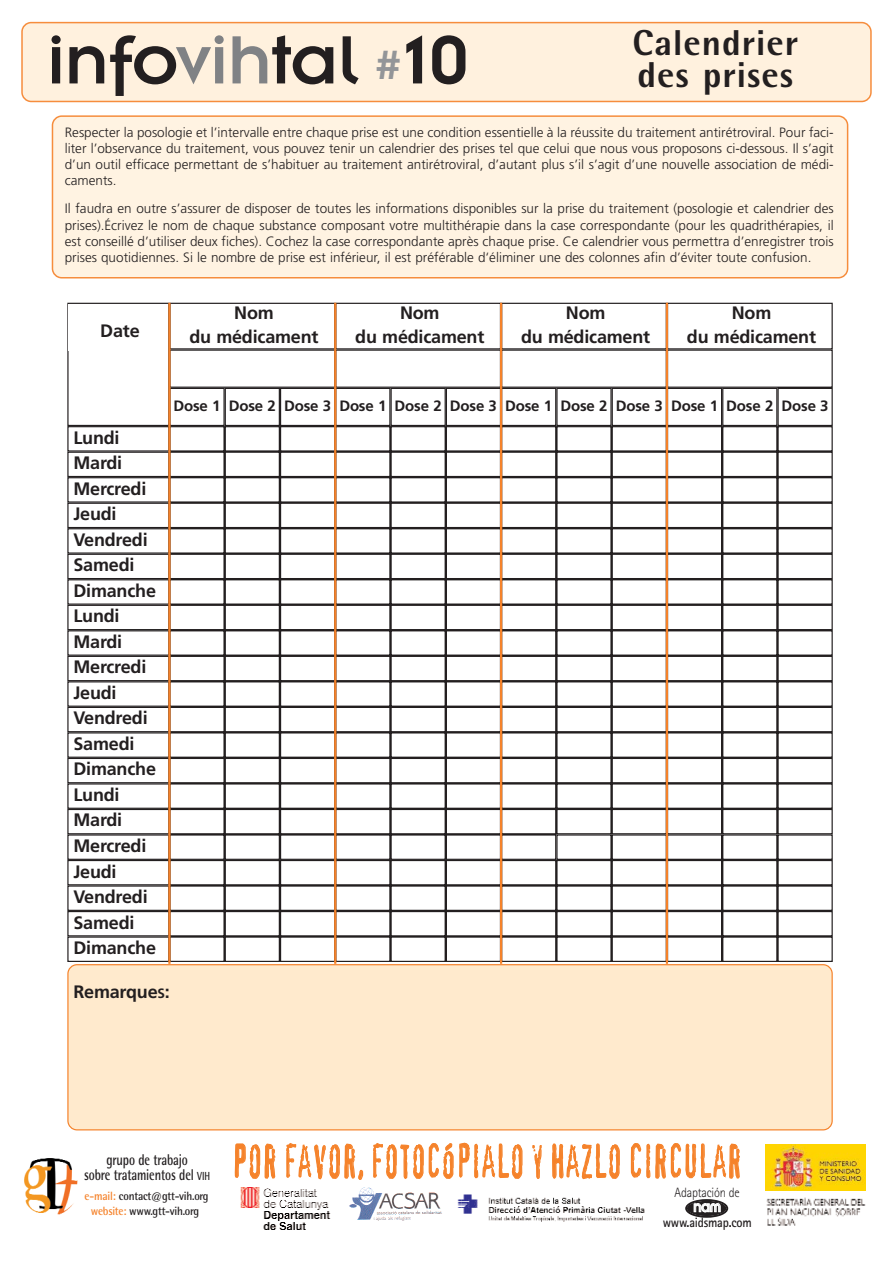
<style>
.page{position:relative;width:893px;height:1276px;background:#fff}
.page>*{position:absolute;margin:0;border:0;box-sizing:border-box;transform-origin:0 0}
.t1{font:75px "Insignia A";letter-spacing:-.015em;color:#231f20;scale:1.05 1}
.t2{font:45px "Confidential";color:#f5822a;scale:.67 1}
.t3{font:800 36px/31.5px "Rotis Semi Sans";letter-spacing:.03em;color:#231f20}
.t4{font:700 18px/25.5px "Frutiger";letter-spacing:-.01em;color:#231f20;text-align:center}
.t5{font:16.5px "Insignia";color:#fff;scale:.91 1}
.t6{font:700 15.6px/15px "Rotis Semi Sans";letter-spacing:-.01em;color:#231f20;text-align:center;scale:.77 1}
.t7{font:700 15px "Frutiger";letter-spacing:-.01em;color:#231f20}
.t8{font:300 13.5px/16.2px "Frutiger";color:#231f20;text-align:justify}
.t9{font:700 13.5px "Rotis Sans Serif";letter-spacing:-.015em;color:#231f20;scale:.91 1}
.t10{font:300 13.5px "Rotis Sans Serif";letter-spacing:-.015em;color:#231f20;scale:.91 1}
.t11{font:700 12px/15px "Rotis Semi Sans";letter-spacing:-.02em;color:#231f20;text-align:center;scale:.91 1}
.s1{color:#808285}
.s2{font-size:45px;color:#939598}
.s3{font-size:13.5px}
.s4{font-size:11.7px}
.s5{color:#f5822a}
</style>
<div class="page">
<div style="left:52px;top:115px;width:796px;height:163px;background:#fff3e2"></div>
<div style="left:21px;top:22px;width:851px;height:80px;background:#fff1de"></div>
<div style="left:67px;top:303px;width:102px;height:123px;border:1px solid #231f20"></div>
<div style="left:67px;top:426px;width:102px;height:25px;border:1px solid #231f20"></div>
<div style="left:67px;top:451px;width:102px;height:26px;border:1px solid #231f20"></div>
<div style="left:67px;top:477px;width:102px;height:25px;border:1px solid #231f20"></div>
<div style="left:67px;top:502px;width:102px;height:26px;border:1px solid #231f20"></div>
<div style="left:67px;top:528px;width:102px;height:25px;border:1px solid #231f20"></div>
<div style="left:67px;top:553px;width:102px;height:26px;border:1px solid #231f20"></div>
<div style="left:67px;top:579px;width:102px;height:26px;border:1px solid #231f20"></div>
<div style="left:67px;top:605px;width:102px;height:25px;border:1px solid #231f20"></div>
<div style="left:67px;top:630px;width:102px;height:26px;border:1px solid #231f20"></div>
<div style="left:67px;top:656px;width:102px;height:25px;border:1px solid #231f20"></div>
<div style="left:67px;top:681px;width:102px;height:26px;border:1px solid #231f20"></div>
<div style="left:67px;top:707px;width:102px;height:25px;border:1px solid #231f20"></div>
<div style="left:67px;top:732px;width:102px;height:26px;border:1px solid #231f20"></div>
<div style="left:67px;top:758px;width:102px;height:25px;border:1px solid #231f20"></div>
<div style="left:67px;top:783px;width:102px;height:26px;border:1px solid #231f20"></div>
<div style="left:67px;top:809px;width:102px;height:25px;border:1px solid #231f20"></div>
<div style="left:67px;top:834px;width:102px;height:26px;border:1px solid #231f20"></div>
<div style="left:67px;top:860px;width:102px;height:25px;border:1px solid #231f20"></div>
<div style="left:67px;top:885px;width:102px;height:26px;border:1px solid #231f20"></div>
<div style="left:67px;top:911px;width:102px;height:25px;border:1px solid #231f20"></div>
<div style="left:67px;top:936px;width:102px;height:26px;border:1px solid #231f20"></div>
<svg style="left:169px;top:302px;width:664px;height:85px"></svg>
<svg style="left:171px;top:387px;width:662px;height:447px"></svg>
<svg style="left:171px;top:834px;width:662px;height:128px"></svg>
<svg style="left:336px;top:349px;width:497px;height:78px"></svg>
<div style="left:69px;top:304px;width:99px;height:46px;background:#fff"></div>
<hr style="left:168px;top:303px;width:3px;height:660px;background:#f5822a">
<hr style="left:334px;top:303px;width:2px;height:660px;background:#f5822a">
<hr style="left:500px;top:303px;width:2px;height:660px;background:#f5822a">
<hr style="left:666px;top:303px;width:2px;height:660px;background:#f5822a">
<div style="left:67px;top:964px;width:766px;height:166px;background:#ffeacd"></div>
<svg style="left:685px;top:1199px;width:43px;height:18px"></svg>
<img style="left:240px;top:1187px;width:91px;height:43px">
<img style="left:349px;top:1187px;width:93px;height:34px">
<img style="left:457px;top:1194px;width:188px;height:28px">
<img style="left:24px;top:1158px;width:54px;height:57px">
<img style="left:765px;top:1144px;width:100px;height:47px">
<img style="left:766px;top:1197px;width:99px;height:29px">
<h3 class="t3" style="left:632px;top:31px;width:167px">Calendrier des prises</h3>
<p class="t8" style="left:65px;top:125px;width:770px">Respecter la posologie et l’intervalle entre chaque prise est une condition essentielle à la réussite du traitement antirétroviral. Pour faci&shy;liter l’observance du traitement, vous pouvez tenir un calendrier des prises tel que celui que nous vous proposons ci-dessous. Il s’agit d’un outil efficace permettant de s’habituer au traitement antirétroviral, d’autant plus s’il s’agit d’une nouvelle association de médi&shy;caments.</p>
<p class="t8" style="left:65px;top:202px;width:770px">Il faudra en outre s’assurer de disposer de toutes les informations disponibles sur la prise du traitement (posologie et calendrier des prises).Écrivez le nom de chaque substance composant votre multithérapie dans la case correspondante (pour les quadrithérapies, il est conseillé d’utiliser deux fiches). Cochez la case correspondante après chaque prise. Ce calendrier vous permettra d’enregistrer trois prises quotidiennes. Si le nombre de prise est inférieur, il est préférable d‘éliminer une des colonnes afin d’éviter toute confusion.</p>
<h1 class="t1" style="left:47px;top:36px;width:405px">info<span class="s1">vih</span>tal <span class="s2">#</span>10</h1>
<h3 class="t4" style="left:100px;top:319px;width:41px">Date</h3>
<h3 class="t4" style="left:189px;top:302px;width:131px;line-height:24px">Nom<br>du médicament</h3>
<h3 class="t4" style="left:355px;top:302px;width:131px;line-height:24px">Nom<br>du médicament</h3>
<h3 class="t4" style="left:521px;top:302px;width:131px;line-height:24px">Nom<br>du médicament</h3>
<h3 class="t4" style="left:687px;top:302px;width:131px;line-height:24px">Nom<br>du médicament</h3>
<h3 class="t4" style="left:73px;top:426px;width:84px;text-align:left">Lundi<br>Mardi<br>Mercredi<br>Jeudi<br>Vendredi<br>Samedi<br>Dimanche<br>Lundi<br>Mardi<br>Mercredi<br>Jeudi<br>Vendredi<br>Samedi<br>Dimanche<br>Lundi<br>Mardi<br>Mercredi<br>Jeudi<br>Vendredi<br>Samedi<br>Dimanche</h3>
<p class="t7" style="left:173px;top:400px;width:657px">Dose 1 Dose 2 Dose 3 Dose 1 Dose 2 Dose 3 Dose 1 Dose 2 Dose 3 Dose 1 Dose 2 Dose 3</p>
<h3 class="t4" style="left:73px;top:980px;width:98px">Remarque<span class="s3">S</span>:</h3>
<p class="t6" style="left:84px;top:1154px;width:165px">grupo de trabajo<br>sobre tratamientos del <span class="s4">VIH</span></p>
<p class="t11" style="left:85px;top:1189px;width:138px"><span class="s5">e-mail:</span> contact@gtt-vih.org <span class="s5">website:</span> www.gtt-vih.org</p>
<h2 class="t2" style="left:232px;top:1136px;width:762px">POR FAVOR, FOTOCÓPIALO Y HAZLO CIRCULAR</h2>
<p class="t10" style="left:675px;top:1187px;width:73px">Adaptación de</p>
<p class="t5" style="left:693px;top:1201px;width:32px">nam</p>
<p class="t9" style="left:663px;top:1217px;width:99px">www.aidsmap.com</p>
</div>
